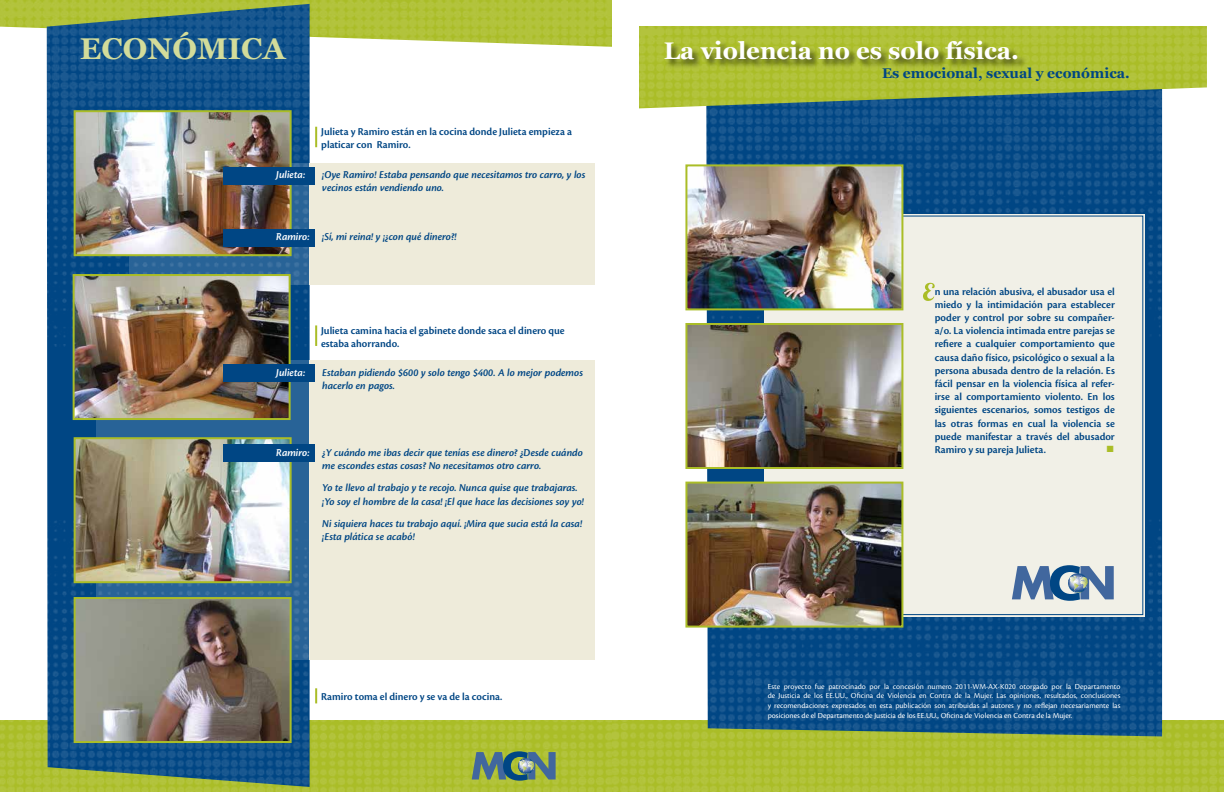
<style>
.page{position:relative;width:1224px;height:792px;background:#fff}
.page>*{position:absolute;margin:0;border:0;box-sizing:border-box;transform-origin:0 0}
.t1{font:700 30px "Georgia";color:#d3dc9a}
.t2{font:700 24px "Georgia";color:#fff}
.t3{font:700 14px "Georgia";color:#004684}
.t4{font:11px/13.2px "Cronos Pro Semibold Subh";color:#004684}
.t5{font:11px/13.2px "Cronos Pro Semibold Subh It";color:#004684}
.t6{font:11px "Cronos Pro Semibold Subh It";color:#fff}
.t7{font:9px "Zapf Dingbats ITC";color:#aabd27}
.t8{font:8px/9.6px "Cronos Pro";color:#fff;text-align:justify}
.s1{color:#fff}
</style>
<div class="page">
<div style="left:47px;top:347px;width:263px;height:173px;background:#004684"></div>
<img style="left:0;top:520px;width:1224px;height:272px">
<img style="left:0;top:0;width:612px;height:347px">
<img style="left:639px;top:26px;width:568px;height:311px">
<div style="left:310px;top:163px;width:285px;height:122px;background:#eeebda"></div>
<div style="left:310px;top:361px;width:285px;height:299px;background:#eeebda"></div>
<svg style="left:129px;top:163px;width:181px;height:122px;background:#316999"></svg>
<svg style="left:96px;top:361px;width:214px;height:299px;background:#336a9a"></svg>
<img style="left:77px;top:113px;width:212px;height:140px">
<div style="left:74px;top:110px;width:218px;height:146px;border:2px solid #aabd27"></div>
<img style="left:77px;top:440px;width:212px;height:140px">
<div style="left:74px;top:437px;width:218px;height:146px;border:2px solid #aabd27"></div>
<img style="left:77px;top:600px;width:212px;height:140px">
<div style="left:74px;top:597px;width:218px;height:146px;border:2px solid #aabd27"></div>
<div style="left:223px;top:444px;width:91px;height:18px;background:#004684"></div>
<div style="left:223px;top:167px;width:91px;height:18px;background:#004684"></div>
<div style="left:223px;top:229px;width:91px;height:18px;background:#004684"></div>
<div style="left:664px;top:40px;width:363px;height:30px;background:#000;opacity:.62"></div>
<svg style="left:472px;top:751px;width:84px;height:30px;background:#658775"></svg>
<img style="left:76px;top:277px;width:212px;height:140px">
<div style="left:73px;top:274px;width:218px;height:146px;border:2px solid #aabd27"></div>
<div style="left:223px;top:364px;width:91px;height:18px;background:#004684"></div>
<div style="left:764px;top:214px;width:381px;height:403px;background:#f1f0e7"></div>
<svg style="left:1012px;top:565px;width:102px;height:36px"></svg>
<svg style="left:923px;top:283px;width:12px;height:18px"></svg>
<img style="left:688px;top:167px;width:212px;height:140px">
<div style="left:685px;top:164px;width:218px;height:146px;border:2px solid #aabd27"></div>
<img style="left:688px;top:326px;width:212px;height:140px">
<div style="left:685px;top:323px;width:218px;height:146px;border:2px solid #aabd27"></div>
<img style="left:688px;top:485px;width:212px;height:140px">
<div style="left:685px;top:482px;width:218px;height:146px;border:2px solid #aabd27"></div>
<hr style="left:315px;top:127px;width:2px;height:20px;background:#aabd27">
<hr style="left:315px;top:325px;width:2px;height:21px;background:#aabd27">
<svg style="left:315px;top:688px;width:2px;height:15px"></svg>
<h1 class="t1" style="left:80px;top:26px;width:207px">ECONÓMICA</h1>
<p class="t4" style="left:321px;top:125px;width:252px">Julieta y Ramiro están en la cocina donde Julieta empieza a platicar con Ramiro.</p>
<p class="t6" style="left:276px;top:168px;width:30px">Julieta:</p>
<p class="t5" style="left:322px;top:168px;width:265px">¡Oye Ramiro! Estaba pensando que necesitamos tro carro, y los vecinos están vendiendo uno.</p>
<p class="t5" style="left:276px;top:230px;width:182px"><span class="s1">Ramiro:</span> ¡Sí, mi reina! y ¡¿con qué dinero?!</p>
<p class="t4" style="left:321px;top:324px;width:245px">Julieta camina hacia el gabinete donde saca el dinero que estaba ahorrando.</p>
<p class="t6" style="left:276px;top:366px;width:30px">Julieta:</p>
<p class="t5" style="left:322px;top:366px;width:262px">Estaban pidiendo $600 y solo tengo $400. A lo mejor podemos hacerlo en pagos.</p>
<p class="t5" style="left:276px;top:446px;width:308px;text-align:center"><span class="s1">Ramiro:</span> ¿Y cuándo me ibas decir que tenías ese dinero? ¿Desde cuándo me escondes estas cosas? No necesitamos otro carro.</p>
<p class="t5" style="left:322px;top:482px;width:263px">Yo te llevo al trabajo y te recojo. Nunca quise que trabajaras. ¡Yo soy el hombre de la casa! ¡El que hace las decisiones soy yo!</p>
<p class="t5" style="left:322px;top:517px;width:261px">Ni siquiera haces tu trabajo aquí. ¡Mira que sucia está la casa! ¡Esta plática se acabó!</p>
<p class="t4" style="left:321px;top:690px;width:183px">Ramiro toma el dinero y se va de la cocina.</p>
<h2 class="t2" style="left:664px;top:33px;width:357px">La violencia no es solo física.</h2>
<p class="t3" style="left:882px;top:63px;width:249px">Es emocional, sexual y económica.</p>
<p class="t4" style="left:935px;top:285px;width:182px;text-align:justify">n una relación abusiva, el abusador usa el miedo y la intimidación para establecer poder y control por sobre su compañer&shy;a/o. La violencia intimada entre parejas se refiere a cualquier comportamiento que causa daño físico, psicológico o sexual a la persona abusada dentro de la relación. Es fácil pensar en la violencia física al refer&shy;irse al comportamiento violento. En los siguientes escenarios, somos testigos de las otras formas en cual la violencia se puede manifestar a través del abusador Ramiro y su pareja Julieta.</p>
<p class="t7" style="left:1107px;top:445px;width:8px">■</p>
<p class="t8" style="left:768px;top:682px;width:354px">Este proyecto fue patrocinado por la concesión numero 2011-WM-AX-K020 otorgado por la Departamento de Justicia de los EE.UU., Oficina de Violencia en Contra de la Mujer. Las opiniones, resultados, conclusiones y recomendaciones expresados en esta publicación son atribuidas al autores y no reflejan necesariamente las posiciones de el Departamento de Justicia de los EE.UU., Oficina de Violencia en Contra de la Mujer.</p>
</div>
